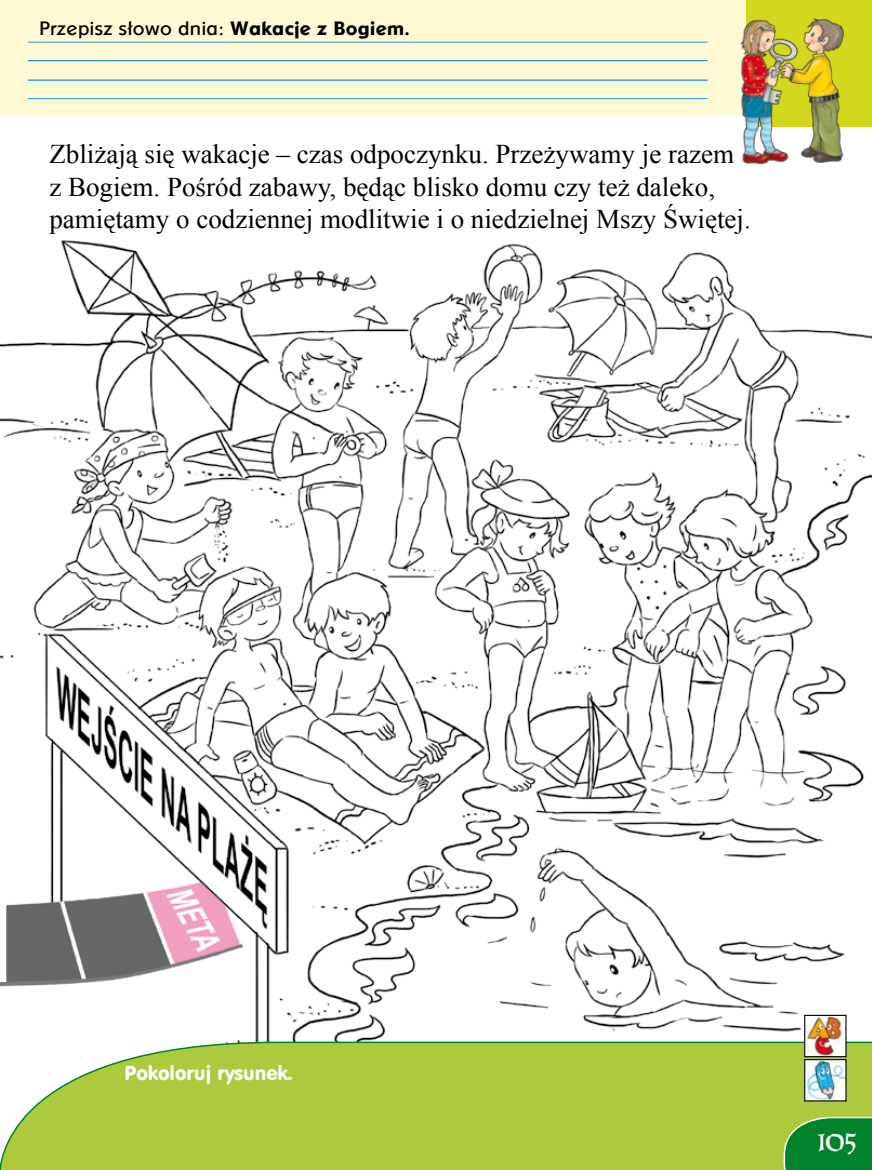
<style>
.page{position:relative;width:872px;height:1170px;background:#fff}
.page>*{position:absolute;margin:0;border:0;box-sizing:border-box;transform-origin:0 0}
.t1{font:27px/32.4px "Times New Roman";color:#000}
.t2{font:22.8px "EFN Salem";color:#fff}
.t3{font:19.5px "VAG Rounded PL";color:#fff}
.t4{font:18px "EFN Hebel";letter-spacing:.025em;color:#000}
.s1{font-weight:700}
</style>
<div class="page">
<img style="left:0;top:240px;width:872px;height:800px">
<svg style="left:2px;top:1040px;width:870px;height:129px;background:#b1cc4c"></svg>
<svg style="left:783px;top:1115px;width:89px;height:54px;background:#1d8f34"></svg>
<svg style="left:0;top:1156px;width:2px;height:13px"></svg>
<div style="left:0;top:0;width:872px;height:115px;background:#fff9d3"></div>
<div style="left:746px;top:0;width:126px;height:127px;background:#d3d71d"></div>
<hr style="left:28px;top:98px;width:679px;height:1px;background:#219cd3">
<hr style="left:28px;top:79px;width:679px;height:2px;background:#219cd3">
<hr style="left:28px;top:42px;width:679px;height:1px;background:#219cd3">
<hr style="left:28px;top:60px;width:679px;height:1px;background:#219cd3">
<img style="left:806px;top:1016px;width:38px;height:39px">
<div style="left:804px;top:1014px;width:42px;height:43px;border:1px solid #000"></div>
<img style="left:740px;top:18px;width:104px;height:146px">
<div style="left:0;top:902px;width:6px;height:79px;background:#fff"></div>
<img style="left:806px;top:1060px;width:38px;height:39px">
<div style="left:804px;top:1058px;width:42px;height:43px;border:1px solid #000"></div>
<p class="t4" style="left:39px;top:16px;width:372px">Przepisz słowo dnia: <span class="s1">Wakacje z Bogiem.</span></p>
<p class="t1" style="left:49px;top:138px;width:703px">Zbliżają się wakacje – czas odpoczynku. Przeżywamy je razem z Bogiem. Pośród zabawy, będąc blisko domu czy też daleko, pamiętamy o codziennej modlitwie i o niedzielnej Mszy Świętej.</p>
<p class="t3" style="left:124px;top:1060px;width:169px">Pokoloruj rysunek.</p>
<p class="t2" style="left:817px;top:1125px;width:41px">105</p>
</div>
